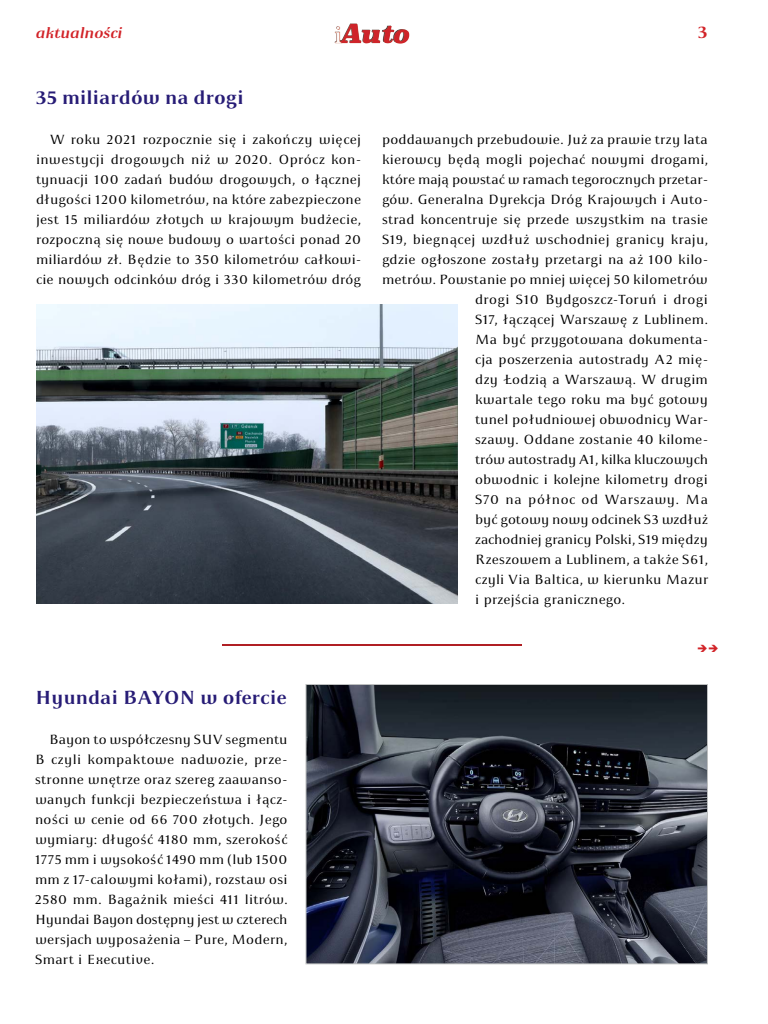
<style>
.page{position:relative;width:768px;height:1024px;background:#fff}
.page>*{position:absolute;margin:0;border:0;box-sizing:border-box;transform-origin:0 0}
.Tytuł_Kalejdoskop{font:700 20px "Apolonia";letter-spacing:.005em;color:#271c76}
.t1{font:700 18px "Apolonia";color:#d22328}
.Nadtytuł_strony{font:italic 700 16px "Apolonia";color:#d22328}
.Tekst{font:14px/20px "Apolonia";letter-spacing:.015em;color:#000;text-align:justify}
.Tekst-2{font:14px "Apolonia";letter-spacing:.045em;color:#000}
</style>
<div class="page">
<img style="left:335px;top:24px;width:74px;height:20px">
<img style="left:36px;top:304px;width:421px;height:300px">
<hr style="left:222px;top:644px;width:300px;height:2px;background:#b01f24">
<img style="left:308px;top:686px;width:398px;height:276px">
<div style="left:306px;top:684px;width:402px;height:280px;border:1px solid #bdbfbf"></div>
<p class="Nadtytuł_strony" style="left:35px;top:23px;width:88px">aktualności</p>
<p class="Tytuł_Kalejdoskop" style="left:36px;top:86px;width:209px">35 miliardów na drogi</p>
<p class="Tekst" style="left:36px;top:130px;width:327px;text-indent:14px">W roku 2021 rozpocznie się i zakończy więcej inwestycji drogowych niż w 2020. Oprócz kon&shy;tynuacji 100 zadań budów drogowych, o łącznej długości 1200 kilometrów, na które zabezpieczone jest 15 miliardów złotych w krajowym budżecie, rozpoczną się nowe budowy o wartości ponad 20 miliardów zł. Będzie to 350 kilometrów całkowi&shy;cie nowych odcinków dróg i 330 kilometrów dróg</p>
<p class="t1" style="left:698px;top:22px;width:10px">3</p>
<p class="Tekst" style="left:382px;top:130px;width:327px">poddawanych przebudowie. Już za prawie trzy lata</p>
<p class="Tekst" style="left:382px;top:150px;width:328px">kierowcy będą mogli pojechać nowymi drogami,</p>
<p class="Tekst" style="left:382px;top:170px;width:328px">które mają powstać w ramach tegorocznych przetar-</p>
<p class="Tekst" style="left:382px;top:190px;width:328px">gów. Generalna Dyrekcja Dróg Krajowych i Auto-</p>
<p class="Tekst" style="left:382px;top:210px;width:327px">strad koncentruje się przede wszystkim na trasie</p>
<p class="Tekst" style="left:382px;top:230px;width:327px">S19, biegnącej wzdłuż wschodniej granicy kraju,</p>
<p class="Tekst" style="left:382px;top:250px;width:328px">gdzie ogłoszone zostały przetargi na aż 100 kilo-</p>
<p class="Tekst" style="left:382px;top:270px;width:327px">metrów. Powstanie po mniej więcej 50 kilometrów</p>
<p class="Tekst" style="left:475px;top:290px;width:234px">drogi S10 Bydgoszcz-Toruń i drogi</p>
<p class="Tekst" style="left:475px;top:310px;width:234px">S17, łączącej Warszawę z Lublinem.</p>
<p class="Tekst" style="left:475px;top:330px;width:234px">Ma być przygotowana dokumenta-</p>
<p class="Tekst" style="left:475px;top:350px;width:234px">cja poszerzenia autostrady A2 mię-</p>
<p class="Tekst" style="left:475px;top:370px;width:234px">dzy Łodzią a Warszawą. W drugim</p>
<p class="Tekst" style="left:475px;top:390px;width:234px">kwartale tego roku ma być gotowy</p>
<p class="Tekst" style="left:475px;top:410px;width:234px">tunel południowej obwodnicy War-</p>
<p class="Tekst" style="left:475px;top:430px;width:234px">szawy. Oddane zostanie 40 kilome-</p>
<p class="Tekst" style="left:475px;top:450px;width:234px">trów autostrady A1, kilka kluczowych</p>
<p class="Tekst" style="left:475px;top:470px;width:234px">obwodnic i kolejne kilometry drogi</p>
<p class="Tekst-2" style="left:475px;top:491px;width:234px">S70 na północ od Warszawy. Ma</p>
<p class="Tekst" style="left:475px;top:510px;width:234px">być gotowy nowy odcinek S3 wzdłuż</p>
<p class="Tekst" style="left:475px;top:530px;width:234px">zachodniej granicy Polski, S19 między</p>
<p class="Tekst" style="left:475px;top:550px;width:234px">Rzeszowem a Lublinem, a także S61,</p>
<p class="Tekst" style="left:475px;top:570px;width:234px">czyli Via Baltica, w kierunku Mazur</p>
<p class="Tekst" style="left:475px;top:590px;width:151px">i przejścia granicznego.</p>
<p class="Tytuł_Kalejdoskop" style="left:35px;top:686px;width:253px">Hyundai BAYON w ofercie</p>
<p class="Tekst" style="left:35px;top:730px;width:254px;text-indent:14px">Bayon to współczesny SUV segmentu B czyli kompaktowe nadwozie, prze&shy;stronne wnętrze oraz szereg zaawanso&shy;wanych funkcji bezpieczeństwa i łącz&shy;ności w cenie od 66 700 złotych. Jego wymiary: długość 4180 mm, szerokość 1775 mm i wysokość 1490 mm (lub 1500 mm z 17-calowymi kołami), rozstaw osi 2580 mm. Bagażnik mieści 411 litrów.<br>Hyundai Bayon dostępny jest w czterech wersjach wyposażenia – Pure, Modern, Smart i Executive.</p>
</div>
